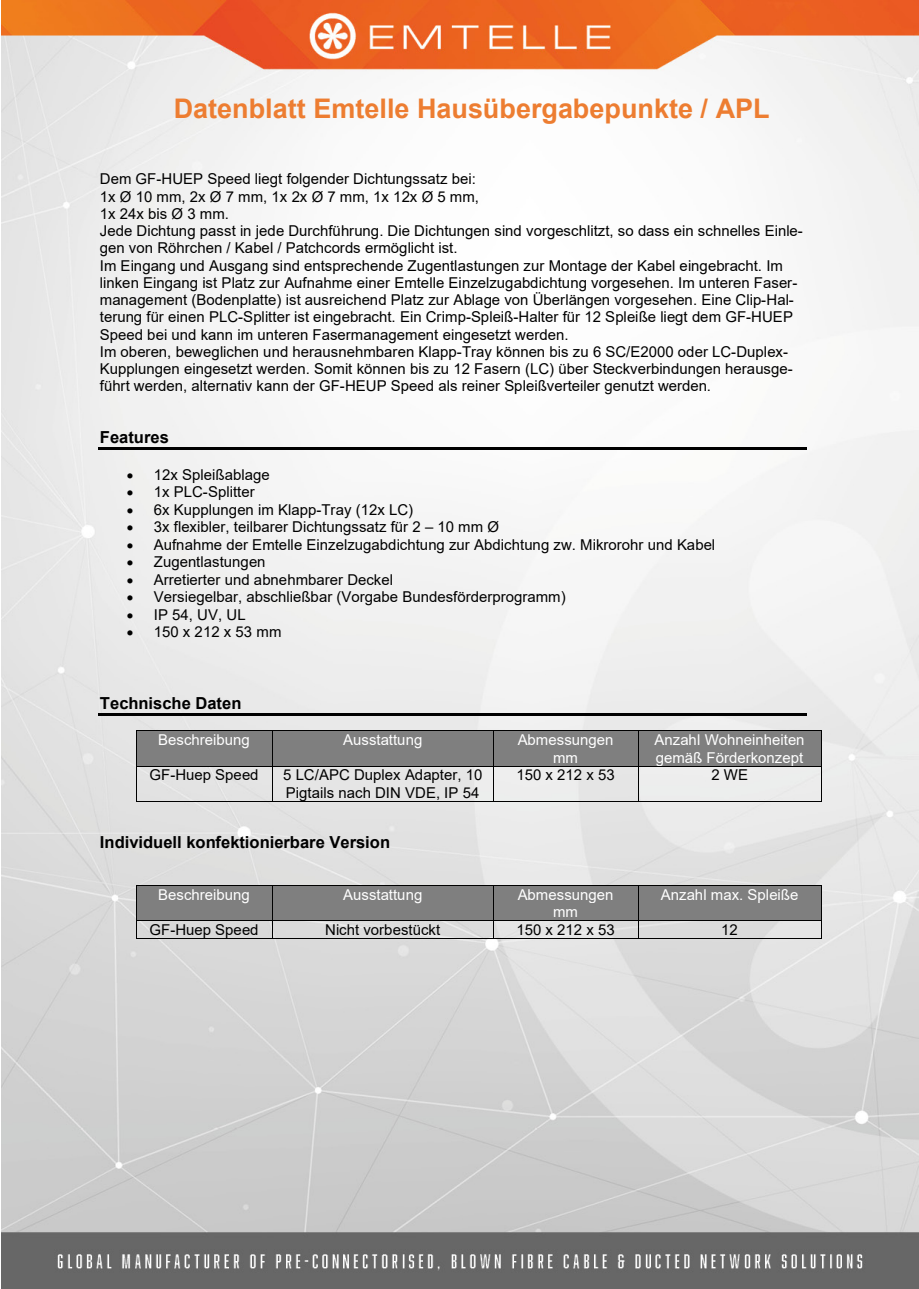
<style>
.page{position:relative;width:919px;height:1289px;background:#fff}
.page>*{position:absolute;margin:0;border:0;box-sizing:border-box;transform-origin:0 0}
.t1{font:700 27px "Arial";color:#ed7d31}
.t2{font:700 16.5px "Arial";color:#000}
.t3{font:15px/17.2px "Arial";color:#000}
.t4{font:15px/17.2px "Arial";color:#fff}
</style>
<div class="page">
<img style="left:1px;top:0;width:917px;height:1288px">
<hr style="left:98px;top:447px;width:708px;height:3px;background:#000">
<hr style="left:98px;top:713px;width:708px;height:3px;background:#000">
<div style="left:136px;top:731px;width:136px;height:35px;background:#7f7f7f"></div>
<div style="left:273px;top:731px;width:220px;height:35px;background:#7f7f7f"></div>
<div style="left:494px;top:731px;width:143px;height:35px;background:#7f7f7f"></div>
<div style="left:638px;top:731px;width:182px;height:35px;background:#7f7f7f"></div>
<hr style="left:136px;top:730px;width:136px;height:1px;background:#000">
<hr style="left:273px;top:730px;width:220px;height:1px;background:#000">
<hr style="left:494px;top:730px;width:144px;height:1px;background:#000">
<hr style="left:638px;top:730px;width:182px;height:1px;background:#000">
<hr style="left:136px;top:731px;width:1px;height:35px;background:#000">
<hr style="left:272px;top:731px;width:1px;height:35px;background:#000">
<hr style="left:493px;top:731px;width:1px;height:35px;background:#000">
<hr style="left:638px;top:731px;width:1px;height:35px;background:#000">
<hr style="left:820px;top:731px;width:1px;height:35px;background:#000">
<hr style="left:136px;top:766px;width:136px;height:1px;background:#000">
<hr style="left:273px;top:766px;width:220px;height:1px;background:#000">
<hr style="left:494px;top:766px;width:144px;height:1px;background:#000">
<hr style="left:638px;top:766px;width:182px;height:1px;background:#000">
<hr style="left:136px;top:766px;width:1px;height:35px;background:#000">
<hr style="left:136px;top:801px;width:136px;height:1px;background:#000">
<hr style="left:272px;top:766px;width:1px;height:35px;background:#000">
<hr style="left:273px;top:801px;width:220px;height:1px;background:#000">
<hr style="left:493px;top:766px;width:1px;height:35px;background:#000">
<hr style="left:494px;top:801px;width:144px;height:1px;background:#000">
<hr style="left:638px;top:766px;width:1px;height:35px;background:#000">
<hr style="left:638px;top:801px;width:182px;height:1px;background:#000">
<hr style="left:820px;top:766px;width:1px;height:35px;background:#000">
<div style="left:136px;top:886px;width:136px;height:34px;background:#7f7f7f"></div>
<div style="left:273px;top:886px;width:220px;height:34px;background:#7f7f7f"></div>
<div style="left:494px;top:886px;width:143px;height:34px;background:#7f7f7f"></div>
<div style="left:638px;top:886px;width:182px;height:34px;background:#7f7f7f"></div>
<hr style="left:136px;top:885px;width:136px;height:1px;background:#000">
<hr style="left:273px;top:885px;width:220px;height:1px;background:#000">
<hr style="left:494px;top:885px;width:144px;height:1px;background:#000">
<hr style="left:638px;top:885px;width:182px;height:1px;background:#000">
<hr style="left:136px;top:886px;width:1px;height:34px;background:#000">
<hr style="left:272px;top:886px;width:1px;height:34px;background:#000">
<hr style="left:493px;top:886px;width:1px;height:34px;background:#000">
<hr style="left:638px;top:886px;width:1px;height:34px;background:#000">
<hr style="left:820px;top:886px;width:1px;height:34px;background:#000">
<hr style="left:136px;top:920px;width:136px;height:1px;background:#000">
<hr style="left:273px;top:920px;width:220px;height:1px;background:#000">
<hr style="left:494px;top:920px;width:144px;height:1px;background:#000">
<hr style="left:638px;top:920px;width:182px;height:1px;background:#000">
<svg style="left:136px;top:921px;width:1px;height:17px"></svg>
<hr style="left:136px;top:938px;width:136px;height:1px;background:#000">
<svg style="left:272px;top:920px;width:1px;height:19px"></svg>
<hr style="left:273px;top:938px;width:220px;height:1px;background:#000">
<svg style="left:493px;top:920px;width:1px;height:19px"></svg>
<hr style="left:494px;top:938px;width:144px;height:1px;background:#000">
<svg style="left:638px;top:921px;width:1px;height:17px"></svg>
<hr style="left:638px;top:938px;width:182px;height:1px;background:#000">
<svg style="left:820px;top:920px;width:1px;height:19px"></svg>
<h1 class="t1" style="left:174px;top:89px;width:597px">Datenblatt Emtelle Hausübergabepunkte / APL</h1>
<p class="t3" style="left:100px;top:170px;width:377px">Dem GF-HUEP Speed liegt folgender Dichtungssatz bei:</p>
<p class="t3" style="left:100px;top:187px;width:381px">1x Ø 10 mm, 2x Ø 7 mm, 1x 2x Ø 7 mm, 1x 12x Ø 5 mm,</p>
<p class="t3" style="left:100px;top:205px;width:131px">1x 24x bis Ø 3 mm.</p>
<p class="t3" style="left:100px;top:222px;width:704px">Jede Dichtung passt in jede Durchführung. Die Dichtungen sind vorgeschlitzt, so dass ein schnelles Einle&shy;gen von Röhrchen / Kabel / Patchcords ermöglicht ist.</p>
<p class="t3" style="left:100px;top:256px;width:699px">Im Eingang und Ausgang sind entsprechende Zugentlastungen zur Montage der Kabel eingebracht. Im linken Eingang ist Platz zur Aufnahme einer Emtelle Einzelzugabdichtung vorgesehen. Im unteren Faser&shy;management (Bodenplatte) ist ausreichend Platz zur Ablage von Überlängen vorgesehen. Eine Clip-Hal&shy;terung für einen PLC-Splitter ist eingebracht. Ein Crimp-Spleiß-Halter für 12 Spleiße liegt dem GF-HUEP Speed bei und kann im unteren Fasermanagement eingesetzt werden.</p>
<p class="t3" style="left:100px;top:343px;width:694px">Im oberen, beweglichen und herausnehmbaren Klapp-Tray können bis zu 6 SC/E2000 oder LC-Duplex-<br>Kupplungen eingesetzt werden. Somit können bis zu 12 Fasern (LC) über Steckverbindungen herausge&shy;führt werden, alternativ kann der GF-HEUP Speed als reiner Spleißverteiler genutzt werden.</p>
<p class="t2" style="left:100px;top:425px;width:70px">Features</p>
<p class="t3" style="left:127px;top:466px;width:144px">• 12x Spleißablage</p>
<p class="t3" style="left:127px;top:483px;width:129px">• 1x PLC-Splitter</p>
<p class="t3" style="left:127px;top:501px;width:288px">• 6x Kupplungen im Klapp-Tray (12x LC)</p>
<p class="t3" style="left:127px;top:518px;width:373px">• 3x flexibler, teilbarer Dichtungssatz für 2 – 10 mm Ø</p>
<p class="t3" style="left:127px;top:536px;width:590px">• Aufnahme der Emtelle Einzelzugabdichtung zur Abdichtung zw. Mikrorohr und Kabel</p>
<p class="t3" style="left:127px;top:553px;width:140px">• Zugentlastungen</p>
<p class="t3" style="left:127px;top:571px;width:268px">• Arretierter und abnehmbarer Deckel</p>
<p class="t3" style="left:127px;top:588px;width:440px">• Versiegelbar, abschließbar (Vorgabe Bundesförderprogramm)</p>
<p class="t3" style="left:127px;top:606px;width:120px">• IP 54, UV, UL</p>
<p class="t3" style="left:127px;top:623px;width:156px">• 150 x 212 x 53 mm</p>
<p class="t2" style="left:100px;top:691px;width:143px">Technische Daten</p>
<p class="t4" style="left:158px;top:731px;width:93px">Beschreibung</p>
<p class="t4" style="left:343px;top:731px;width:81px">Ausstattung</p>
<p class="t4" style="left:518px;top:731px;width:97px">Abmessungen</p>
<p class="t4" style="left:553px;top:748px;width:26px">mm</p>
<p class="t4" style="left:654px;top:731px;width:151px">Anzahl Wohneinheiten gemäß Förderkonzept</p>
<p class="t3" style="left:149px;top:766px;width:111px">GF-Huep Speed</p>
<p class="t3" style="left:283px;top:766px;width:201px">5 LC/APC Duplex Adapter, 10<br>Pigtails nach DIN VDE, IP 54</p>
<p class="t3" style="left:516px;top:766px;width:100px">150 x 212 x 53</p>
<p class="t3" style="left:711px;top:766px;width:38px">2 WE</p>
<p class="t2" style="left:100px;top:831px;width:292px">Individuell konfektionierbare Version</p>
<p class="t4" style="left:158px;top:886px;width:93px">Beschreibung</p>
<p class="t4" style="left:343px;top:886px;width:81px">Ausstattung</p>
<p class="t4" style="left:518px;top:886px;width:97px">Abmessungen</p>
<p class="t4" style="left:553px;top:903px;width:26px">mm</p>
<p class="t4" style="left:661px;top:886px;width:139px">Anzahl max. Spleiße</p>
<p class="t3" style="left:149px;top:921px;width:111px">GF-Huep Speed</p>
<p class="t3" style="left:325px;top:921px;width:117px">Nicht vorbestückt</p>
<p class="t3" style="left:516px;top:921px;width:100px">150 x 212 x 53</p>
<p class="t3" style="left:721px;top:921px;width:18px">12</p>
</div>
